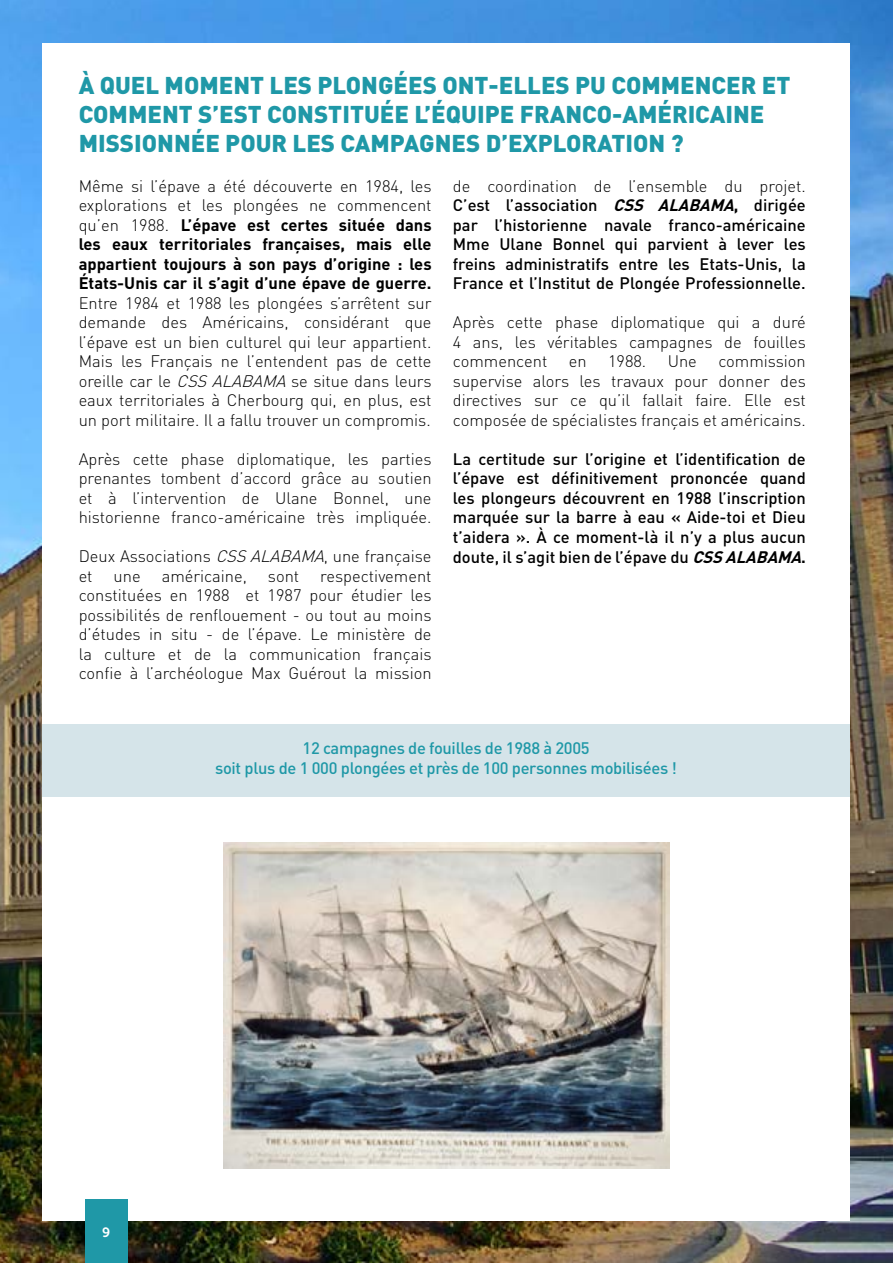
<style>
.page{position:relative;width:893px;height:1263px;background:#fff}
.page>*{position:absolute;margin:0;border:0;box-sizing:border-box;transform-origin:0 0}
.t1{font:900 24px/28.8px "DIN";color:#1f98a7}
.t2{font:300 16.5px/19.5px "DIN";color:#000;text-align:justify}
.t3{font:500 16.5px/19.5px "DIN";color:#000;text-align:justify}
.t4{font:700 16.5px/19.5px "DIN";color:#000;text-align:justify}
.t5{font:500 16.5px/19.5px "DIN";letter-spacing:-.02em;color:#1f98a7;text-align:center}
.t6{font:13.5px "Museo Sans 700";color:#fff}
.s1{font-weight:300}
.s2{font-style:italic}
.s3{font-weight:700;font-style:italic}
.s4{font-weight:700}
</style>
<div class="page">
<img style="left:0;top:0;width:893px;height:1263px">
<div style="left:43px;top:43px;width:807px;height:1177px;background:#fff"></div>
<div style="left:85px;top:1199px;width:43px;height:64px;background:#1f98a7"></div>
<div style="left:43px;top:724px;width:807px;height:73px;background:#d5e4e9"></div>
<img style="left:224px;top:842px;width:445px;height:327px">
<h1 class="t1" style="left:79px;top:70px;width:713px">À QUEL MOMENT LES PLONGÉES ONT-ELLES PU COMMENCER ET<br>COMMENT S’EST CONSTITUÉE L’ÉQUIPE FRANCO-AMÉRICAINE<br>MISSIONNÉE POUR LES CAMPAGNES D’EXPLORATION ?</h1>
<p class="t4" style="left:79px;top:175px;width:354px"><span class="s1">Même si l’épave a été découverte en 1984, les explorations et les plongées ne commencent qu’en 1988.</span> L’épave est certes située dans les eaux territoriales françaises, mais elle appartient toujours à son pays d’origine : les États-Unis car il s’agit d’une épave de guerre.</p>
<p class="t2" style="left:79px;top:293px;width:354px">Entre 1984 et 1988 les plongées s’arrêtent sur demande des Américains, considérant que l’épave est un bien culturel qui leur appartient.<br>Mais les Français ne l’entendent pas de cette oreille car le <span class="s2">CSSALABAMA</span>se situe dans leurs eaux territoriales à Cherbourg qui, en plus, est un port militaire. Il a fallu trouver un compromis.</p>
<p class="t2" style="left:79px;top:449px;width:354px">Après cette phase diplomatique, les parties prenantes tombent d’accord grâce au soutien et à l’intervention de Ulane Bonnel, une historienne franco-américaine très impliquée.</p>
<p class="t2" style="left:79px;top:547px;width:354px">Deux Associations <span class="s2">CSSALABAMA</span>, une française et</p>
<p class="t3" style="left:453px;top:176px;width:354px"><span class="s1">de coordination de l’ensemble du projet.<br></span>C’est l’association <span class="s3">CSS ALABAMA</span><span class="s4">,</span> dirigée par l’historienne navale franco-américaine Mme Ulane Bonnel qui parvient à lever les freins administratifs entre les Etats-Unis, la France et l’Institut de Plongée Professionnelle.</p>
<p class="t2" style="left:453px;top:313px;width:354px">Après cette phase diplomatique qui a duré 4 ans, les véritables campagnes de fouilles commencent</p>
<p class="t2" style="left:569px;top:352px;width:19px">en</p>
<p class="t2" style="left:608px;top:352px;width:40px">1988.</p>
<p class="t2" style="left:668px;top:352px;width:31px">Une</p>
<p class="t2" style="left:453px;top:352px;width:354px;text-indent:265px">commission supervise alors les travaux pour donner des directives sur ce qu’il fallait faire. Elle est composée de spécialistes français et américains.</p>
<p class="t3" style="left:453px;top:449px;width:355px">La certitude sur l’origine et l’identification de l’épave est définitivement prononcée quand les plongeurs découvrent en 1988 l’inscription marquée sur la barre à eau « Aide-toi et Dieu t’aidera ». À ce moment-là il n’y a plus aucun doute, il s’agit bien de l’épave du <span class="s3">CSSALABAMA</span><span class="s4">.</span></p>
<p class="t2" style="left:114px;top:566px;width:29px">une</p>
<p class="t2" style="left:162px;top:566px;width:87px">américaine,</p>
<p class="t2" style="left:268px;top:566px;width:33px">sont</p>
<p class="t2" style="left:79px;top:566px;width:354px;text-indent:242px">respectivement constituées en 1988 et 1987 pour étudier les possibilités de renflouement - ou tout au moins d’études in situ - de l’épave. Le ministère de la culture et de la communication français confie à l’archéologue Max Guérout la mission</p>
<p class="t5" style="left:215px;top:738px;width:463px">12 campagnes de fouilles de 1988 à 2005<br>soit plus de 1 000 plongées et près de 100 personnes mobilisées !</p>
<p class="t6" style="left:102px;top:1224px;width:10px">9</p>
</div>
